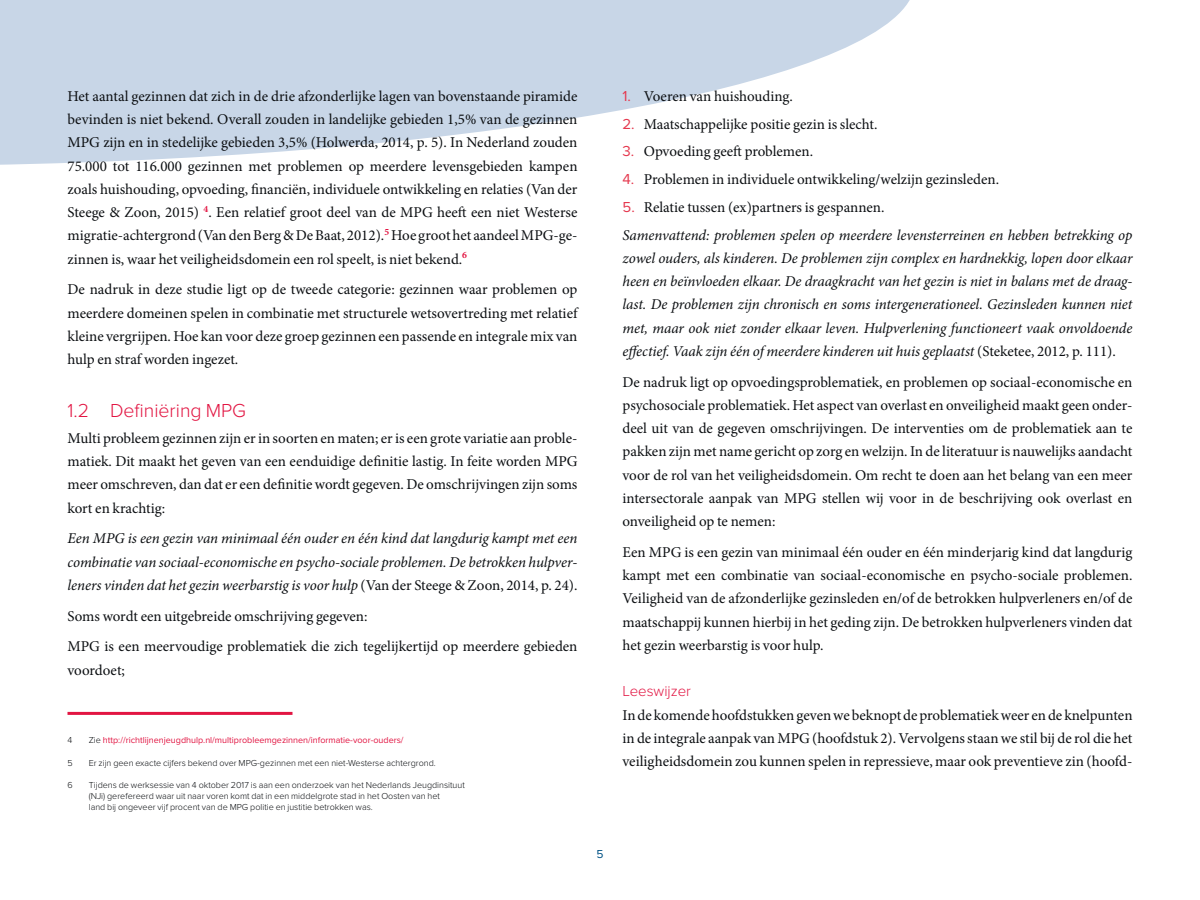
<style>
.page{position:relative;width:1200px;height:900px;background:#fff}
.page>*{position:absolute;margin:0;border:0;box-sizing:border-box;transform-origin:0 0}
.t1{font:300 19.5px "Proxima Nova";color:#e21542}
.t2{font:15px/23.2px "Minion Pro";color:#0b0e11;text-align:justify}
.t3{font:italic 15px/23.2px "Minion Pro";letter-spacing:-.005em;color:#0b0e11;text-align:justify}
.t4{font:300 15px "Proxima Nova";color:#e21542}
.t5{font:12px "Proxima Nova";color:#005285}
.t6{font:300 9px/10.8px "Proxima Nova";color:#0b0e11}
.t7{font:9px "Proxima Nova";color:#e21542}
.s1{font-style:normal}
.s2{font-weight:300;color:#0b0e11}
.s3{font-family:"Proxima Nova";color:#e5394f}
.s4{font-family:"Proxima Nova";font-style:normal;color:#e5394f}
</style>
<div class="page">
<svg style="left:0;top:0;width:910px;height:165px;fill:#c8d6e7"></svg>
<hr style="left:68px;top:712px;width:224px;height:3px;background:#e21542">
<p class="t2" style="left:67px;top:85px;width:512px">Het aantal gezinnen dat zich in de drie afzonderlijke lagen van bovenstaande piramide bevinden is niet bekend. Overall zouden in landelijke gebieden 1,5% van de gezinnen MPG zijn en in stedelijke gebieden 3,5% (Holwerda, 2014, p. 5). In Nederland zouden 75.000 tot 116.000 gezinnen met problemen op meerdere levensgebieden kampen zoals huishouding, opvoeding, financiën, individuele ontwikkeling en relaties (Van der Steege &amp; Zoon, 2015) <sup>4</sup>. Een relatief groot deel van de MPG heeft een niet Westerse migratie-achtergrond (Van den Berg &amp; De Baat, 2012).<sup>5</sup> Hoe groot het aandeel MPG-ge&shy;zinnen is, waar het veiligheidsdomein een rol speelt, is niet bekend.<sup>6</sup></p>
<p class="t2" style="left:68px;top:278px;width:511px">De nadruk in deze studie ligt op de tweede categorie: gezinnen waar problemen op meerdere domeinen spelen in combinatie met structurele wetsovertreding met relatief kleine vergrijpen. Hoe kan voor deze groep gezinnen een passende en integrale mix van hulp en straf worden ingezet.</p>
<h1 class="t1" style="left:68px;top:399px;width:180px">1.2 Definiëring MPG</h1>
<p class="t2" style="left:68px;top:427px;width:512px">Multi probleem gezinnen zijn er in soorten en maten; er is een grote variatie aan proble&shy;matiek. Dit maakt het geven van een eenduidige definitie lastig. In feite worden MPG meer omschreven, dan dat er een definitie wordt gegeven. De omschrijvingen zijn soms kort en krachtig:</p>
<p class="t3" style="left:68px;top:527px;width:512px">Een MPG is een gezin van minimaal één ouder en één kind dat langdurig kampt met een combinatie van sociaal-economische en psycho-sociale problemen. De betrokken hulpver&shy;leners vinden dat het gezin weerbarstig is voor hulp <span class="s1">(Van der Steege &amp; Zoon, 2014, p. 24).</span></p>
<p class="t2" style="left:68px;top:601px;width:512px;line-height:30.8px">Soms wordt een uitgebreide omschrijving gegeven:<br>MPG is een meervoudige problematiek die zich tegelijkertijd op meerdere gebieden</p>
<p class="t2" style="left:68px;top:658px;width:59px">voordoet;</p>
<p class="t6" style="left:68px;top:735px;width:6px">4</p>
<p class="t7" style="left:89px;top:735px;width:316px"><span class="s2">Zie</span> http://richtlijnenjeugdhulp.nl/multiprobleemgezinnen/informatie-voor-ouders/</p>
<p class="t6" style="left:68px;top:758px;width:7px">5</p>
<p class="t6" style="left:89px;top:758px;width:349px">Er zijn geen exacte cijfers bekend over MPG-gezinnen met een niet-Westerse achtergrond.</p>
<p class="t6" style="left:68px;top:780px;width:7px">6</p>
<p class="t6" style="left:89px;top:780px;width:378px">Tijdens de werksessie van 4 oktober 2017 is aan een onderzoek van het Nederlands Jeugdinsituut (NJi) gerefereerd waar uit naar voren komt dat in een middelgrote stad in het Oosten van het<br>land bij ongeveer vijf procent van de MPG politie en justitie betrokken was.</p>
<p class="t5" style="left:596px;top:847px;width:9px">5</p>
<p class="t2" style="left:622px;top:85px;width:172px"><span class="s3">1.</span> Voeren van huishouding.</p>
<p class="t2" style="left:622px;top:112px;width:257px"><span class="s3">2.</span> Maatschappelijke positie gezin is slecht.</p>
<p class="t2" style="left:622px;top:140px;width:192px"><span class="s3">3.</span> Opvoeding geeft problemen.</p>
<p class="t2" style="left:622px;top:168px;width:378px"><span class="s3">4.</span> Problemen in individuele ontwikkeling/welzijn gezinsleden.</p>
<p class="t3" style="left:622px;top:193px;width:512px;line-height:27.8px"><span class="s4">5.</span> <span class="s1">Relatie tussen (ex)partners is gespannen.<br></span>Samenvattend: problemen spelen op meerdere levensterreinen en hebben betrekking op</p>
<p class="t3" style="left:622px;top:246px;width:512px">zowel ouders, als kinderen. De problemen zijn complex en hardnekkig, lopen door elkaar heen en beïnvloeden elkaar. De draagkracht van het gezin is niet in balans met de draag&shy;last. De problemen zijn chronisch en soms intergenerationeel. Gezinsleden kunnen niet met, maar ook niet zonder elkaar leven. Hulpverlening functioneert vaak onvoldoende effectief. Vaak zijn één of meerdere kinderen uit huis geplaatst <span class="s1">(Steketee, 2012, p. 111).</span></p>
<p class="t2" style="left:622px;top:370px;width:511px">De nadruk ligt op opvoedingsproblematiek, en problemen op sociaal-economische en psychosociale problematiek. Het aspect van overlast en onveiligheid maakt geen onder&shy;deel uit van de gegeven omschrijvingen. De interventies om de problematiek aan te pakken zijn met name gericht op zorg en welzijn. In de literatuur is nauwelijks aandacht voor de rol van het veiligheidsdomein. Om recht te doen aan het belang van een meer intersectorale aanpak van MPG stellen wij voor in de beschrijving ook overlast en onveiligheid op te nemen:</p>
<p class="t2" style="left:622px;top:541px;width:512px">Een MPG is een gezin van minimaal één ouder en één minderjarig kind dat langdurig kampt met een combinatie van sociaal-economische en psycho-sociale problemen.<br>Veiligheid van de afzonderlijke gezinsleden en/of de betrokken hulpverleners en/of de maatschappij kunnen hierbij in het geding zijn. De betrokken hulpverleners vinden dat het gezin weerbarstig is voor hulp.</p>
<p class="t4" style="left:622px;top:682px;width:70px">Leeswijzer</p>
<p class="t2" style="left:622px;top:703px;width:512px">In de komende hoofdstukken geven we beknopt de problematiek weer en de knelpunten in de integrale aanpak van MPG (hoofdstuk 2). Vervolgens staan we stil bij de rol die het veiligheidsdomein zou kunnen spelen in repressieve, maar ook preventieve zin (hoofd-</p>
</div>
